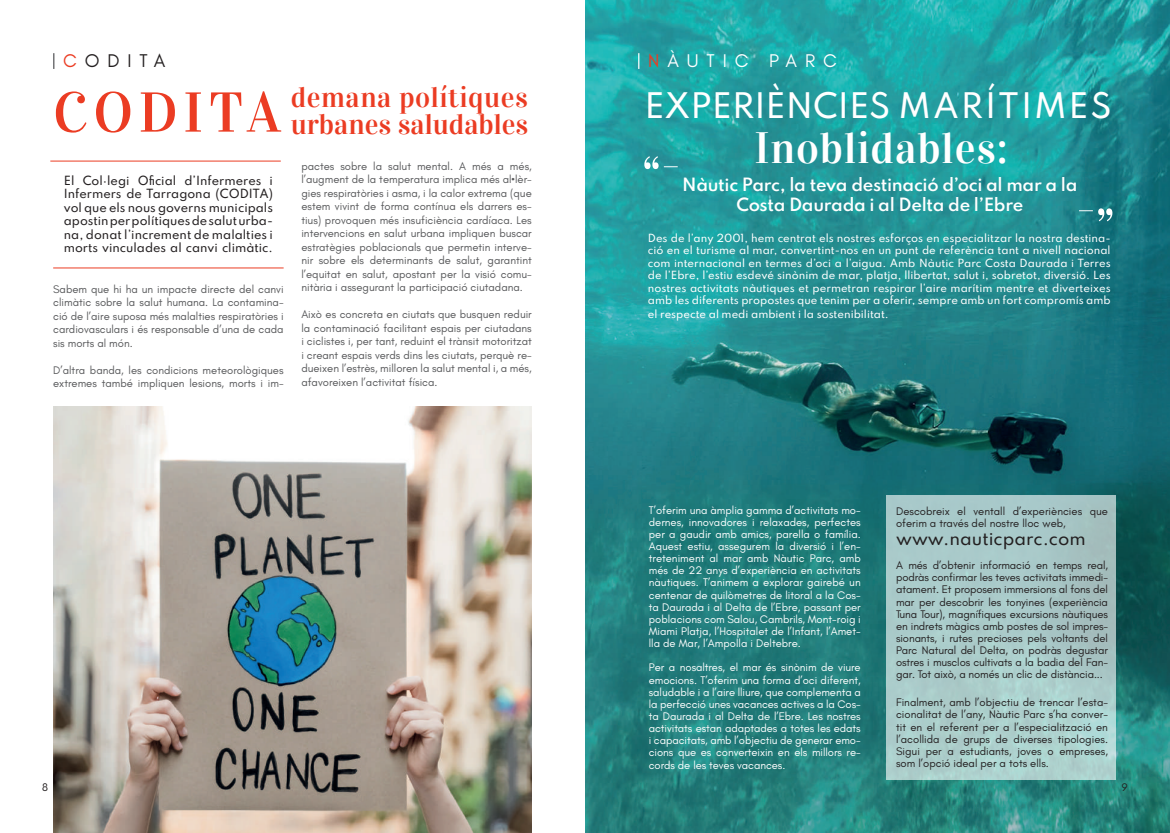
<style>
.page{position:relative;width:1170px;height:833px;background:#fff}
.page>*{position:absolute;margin:0;border:0;box-sizing:border-box;transform-origin:0 0}
.t1{font:56.25px "Vidaloka";letter-spacing:.1em;color:#eb3c23}
.t2{font:50px "Vidaloka";color:#fff}
.t3{font:43.75px "Vidaloka";letter-spacing:.02em;color:#fff}
.t4{font:500 31.25px "Spartan";color:#fff}
.t5{font:28.75px/27.5px "Vidaloka";color:#eb3c23}
.t6{font:18.75px "Glacial Indifference";letter-spacing:.42em;color:#fff}
.t7{font:18.75px "Glacial Indifference";letter-spacing:.42em;color:#231f20}
.t8{font:600 16.25px/19.5px "Spartan";letter-spacing:-.02em;color:#fff;text-align:center}
.t9{font:500 16.25px "Spartan";color:#231f20}
.t10{font:11.25px/13.5px "Glacial Indifference";color:#57585a;text-align:justify}
.t11{font:11.25px/12.1px "Glacial Indifference";letter-spacing:-.005em;color:#fff;text-align:justify}
.t12{font:11.25px/12.1px "Glacial Indifference";color:#231f20;text-align:justify}
.t13{font:500 11.25px/13.5px "Spartan";color:#231f20;text-align:justify}
.t14{font:500 10px/12.5px "Spartan";color:#fff;text-align:justify}
.s1{color:#eb3c23}
</style>
<div class="page">
<svg style="left:53px;top:53px;width:1px;height:16px"></svg>
<img style="left:53px;top:407px;width:478px;height:426px">
<hr style="left:50px;top:161px;width:231px;height:1px;background:#eb3c23">
<hr style="left:53px;top:268px;width:230px;height:1px;background:#eb3c23">
<img style="left:585px;top:0;width:584px;height:833px">
<div style="left:886px;top:495px;width:229px;height:284px;background:linear-gradient(to bottom,#a6c4c5,#aed2ce)"></div>
<svg style="left:638px;top:53px;width:1px;height:16px"></svg>
<svg style="left:663px;top:166px;width:14px;height:1px"></svg>
<svg style="left:1078px;top:210px;width:14px;height:1px"></svg>
<h3 class="t7" style="left:63px;top:51px;width:104px"><span class="s1">C</span>ODITA</h3>
<h1 class="t1" style="left:53px;top:79px;width:229px">CODITA</h1>
<h3 class="t5" style="left:291px;top:83px;width:239px">demana polítiques urbanes saludables</h3>
<p class="t13" style="left:64px;top:173px;width:211px">El Col·legi Oficial d’Infermeres i Infermers de Tarragona (CODITA) vol que els nous governs municipals apostin per polítiques de salut urba&shy;na, donat l’increment de malalties i morts vinculades al canvi climàtic.</p>
<p class="t10" style="left:53px;top:282px;width:232px">Sabem que hi ha un impacte directe del canvi climàtic sobre la salut humana. La contamina&shy;ció de l’aire suposa més malalties respiratòries i cardiovasculars i és responsable d’una de cada sis morts al món.</p>
<p class="t10" style="left:53px;top:363px;width:232px">D’altra banda, les condicions meteorològiques extremes també impliquen lesions, morts i im-</p>
<p class="t10" style="left:301px;top:159px;width:232px">pactes sobre la salut mental. A més a més, l’augment de la temperatura implica més al·lèr&shy;gies respiratòries i asma, i la calor extrema (que estem vivint de forma contínua els darrers es&shy;tius) provoquen més insuficiència cardíaca. Les intervencions en salut urbana impliquen buscar estratègies poblacionals que permetin interve&shy;nir sobre els determinants de salut, garantint l’equitat en salut, apostant per la visió comu&shy;nitària i assegurant la participació ciutadana.</p>
<p class="t10" style="left:301px;top:308px;width:232px">Això es concreta en ciutats que busquen reduir la contaminació facilitant espais per ciutadans i ciclistes i, per tant, reduint el trànsit motoritzat i creant espais verds dins les ciutats, perquè re&shy;dueixen l’estrès, milloren la salut mental i, a més, afavoreixen l’activitat física.</p>
<p class="t12" style="left:42px;top:781px;width:7px">8</p>
<h3 class="t6" style="left:648px;top:51px;width:190px"><span class="s1">N</span>ÀUTIC PARC</h3>
<h3 class="t4" style="left:644px;top:82px;width:469px">EXPERIÈNCIES MARÍTIMES</h3>
<h3 class="t3" style="left:754px;top:121px;width:255px">Inoblidables:</h3>
<h3 class="t8" style="left:682px;top:174px;width:397px">Nàutic Parc, la teva destinació d’oci al mar a la<br>Costa Daurada i al Delta de l’Ebre</h3>
<h2 class="t2" style="left:642px;top:144px;width:20px">“</h2>
<h2 class="t2" style="left:1114px;top:233px;width:20px;rotate:-180deg">“</h2>
<p class="t14" style="left:648px;top:231px;width:464px">Des de l’any 2001, hem centrat els nostres esforços en especialitzar la nostra destina&shy;ció en el turisme al mar, convertint-nos en un punt de referència tant a nivell nacional com internacional en termes d’oci a l’aigua. Amb Nàutic Parc Costa Daurada i Terres de l’Ebre, l’estiu esdevé sinònim de mar, platja, llibertat, salut i, sobretot, diversió. Les nostres activitats nàutiques et permetran respirar l’aire marítim mentre et diverteixes amb les diferents propostes que tenim per a oferir, sempre amb un fort compromís amb</p>
<p class="t14" style="left:648px;top:307px;width:242px">el respecte al medi ambient i la sostenibilitat.</p>
<p class="t11" style="left:648px;top:504px;width:213px">T’oferim una àmplia gamma d’activitats mo&shy;dernes, innovadores i relaxades, perfectes per a gaudir amb amics, parella o família.<br>Aquest estiu, assegurem la diversió i l’en&shy;treteniment al mar amb Nàutic Parc, amb més de 22 anys d’experiència en activitats nàutiques. T’animem a explorar gairebé un centenar de quilòmetres de litoral a la Cos&shy;ta Daurada i al Delta de l’Ebre, passant per poblacions com Salou, Cambrils, Mont-roig i Miami Platja, l’Hospitalet de l’Infant, l’Amet&shy;lla de Mar, l’Ampolla i Deltebre.</p>
<p class="t11" style="left:648px;top:662px;width:213px">Per a nosaltres, el mar és sinònim de viure emocions. T’oferim una forma d’oci diferent, saludable i a l’aire lliure, que complementa a la perfecció unes vacances actives a la Cos&shy;ta Daurada i al Delta de l’Ebre. Les nostres activitats estan adaptades a totes les edats i capacitats, amb l’objectiu de generar emo&shy;cions que es converteixin en els millors re&shy;cords de les teves vacances.</p>
<p class="t12" style="left:896px;top:505px;width:213px">Descobreix el ventall d’experiències que oferim a través del nostre lloc web,</p>
<h3 class="t9" style="left:896px;top:526px;width:191px">www.nauticparc.com</h3>
<p class="t12" style="left:896px;top:559px;width:213px">A més d’obtenir informació en temps real, podràs confirmar les teves activitats immedi&shy;atament. Et proposem immersions al fons del mar per descobrir les tonyines (experiència Tuna Tour), magnífiques excursions nàutiques en indrets màgics amb postes de sol impres&shy;sionants, i rutes precioses pels voltants del Parc Natural del Delta, on podràs degustar ostres i musclos cultivats a la badia del Fan&shy;gar. Tot això, a només un clic de distància...</p>
<p class="t12" style="left:896px;top:696px;width:213px">Finalment, amb l’objectiu de trencar l’esta&shy;cionalitat de l’any, Nàutic Parc s’ha conver&shy;tit en el referent per a l’especialització en l’acollida de grups de diverses tipologies.<br>Sigui per a estudiants, joves o empreses, som l’opció ideal per a tots ells.</p>
<p class="t12" style="left:1121px;top:781px;width:7px">9</p>
</div>
